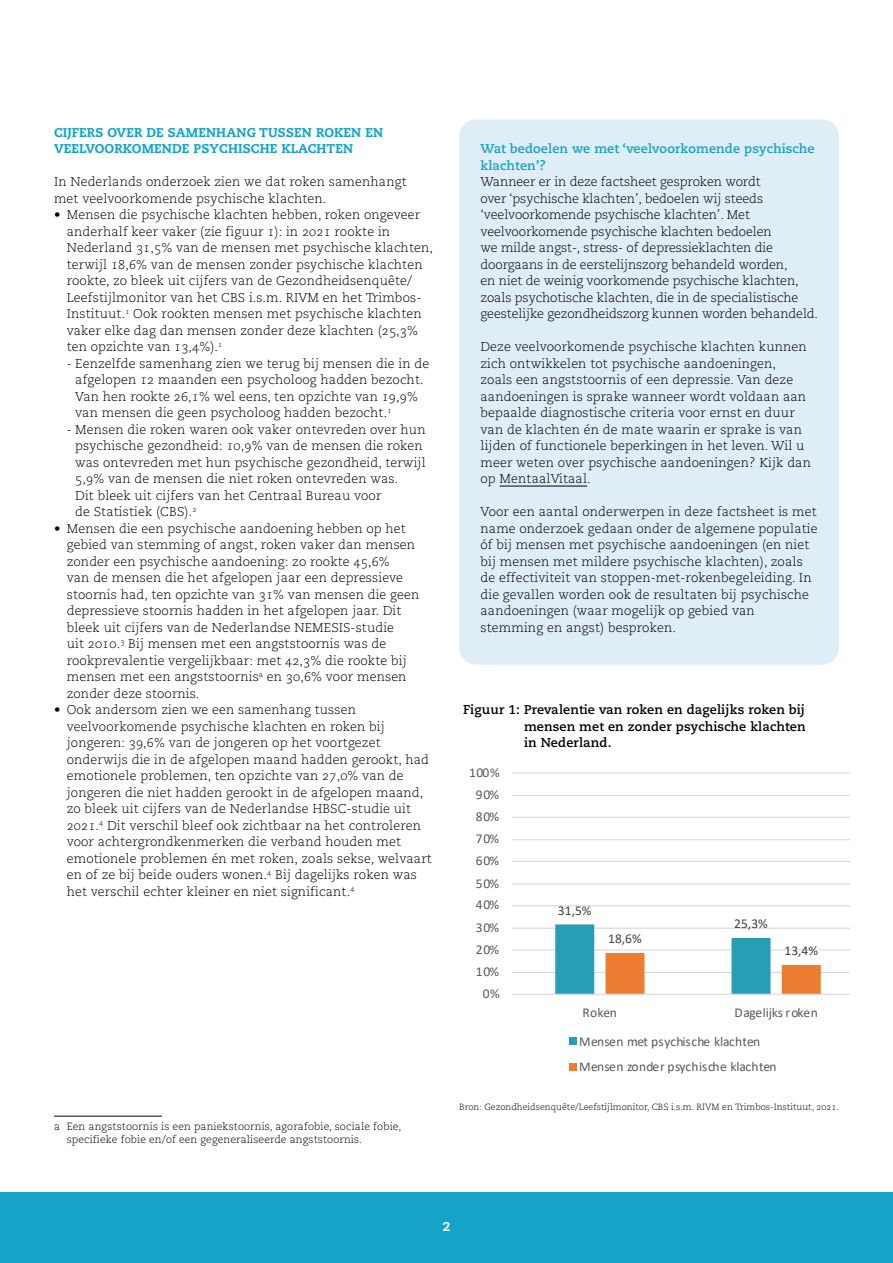
<style>
.page{position:relative;width:893px;height:1263px;background:#fff}
.page>*{position:absolute;margin:0;border:0;box-sizing:border-box;transform-origin:0 0}
.t1{font:13.5px "Calibri";letter-spacing:.015em;color:#595959}
.t2{font:13.5px/29.2px "Calibri";letter-spacing:-.005em;color:#595959}
.t3{font:13.5px "Calibri";color:#404040}
.t4{font:12.75px/16.5px "Caecilia Light Os F";letter-spacing:.01em;color:#000}
.t5{font:700 12.75px/16.5px "Caecilia";letter-spacing:.01em;color:#000;text-align:justify}
.t6{font:800 12.75px/16.5px "Caecilia";letter-spacing:.01em;color:#15a3c9}
.t7{font:700 12.75px/16.5px "Caecilia";letter-spacing:.01em;color:#15a3c9}
.t8{font:800 12.75px "Caecilia";color:#fff}
.t9{font:10.5px/13.5px "Caecilia Light Os F";letter-spacing:.01em;color:#000}
.t10{font:9px "Caecilia Light Os F";color:#000}
</style>
<div class="page">
<div style="left:0;top:1193px;width:893px;height:70px;background:#15a3c9"></div>
<hr style="left:54px;top:1116px;width:108px;height:1px;background:#000">
<div style="left:459px;top:119px;width:380px;height:545px;background:#dfedf6;border-radius:17px"></div>
<hr style="left:500px;top:486px;width:87px;height:1px;background:#000">
<hr style="left:512px;top:972px;width:337px;height:1px;background:#d9d9d9">
<hr style="left:512px;top:949px;width:337px;height:1px;background:#d9d9d9">
<hr style="left:512px;top:928px;width:337px;height:1px;background:#d9d9d9">
<hr style="left:512px;top:905px;width:337px;height:1px;background:#d9d9d9">
<hr style="left:512px;top:883px;width:337px;height:1px;background:#d9d9d9">
<hr style="left:512px;top:861px;width:337px;height:1px;background:#d9d9d9">
<hr style="left:512px;top:839px;width:337px;height:1px;background:#d9d9d9">
<hr style="left:512px;top:817px;width:337px;height:1px;background:#d9d9d9">
<hr style="left:512px;top:795px;width:337px;height:1px;background:#d9d9d9">
<hr style="left:512px;top:772px;width:337px;height:1px;background:#d9d9d9">
<svg style="left:555px;top:924px;width:266px;height:70px"></svg>
<hr style="left:512px;top:994px;width:337px;height:1px;background:#d9d9d9">
<div style="left:569px;top:1038px;width:7px;height:7px;background:#299db6"></div>
<div style="left:569px;top:1063px;width:7px;height:8px;background:#ed7d31"></div>
<p class="t6" style="left:54px;top:124px;width:331px">CIJFERS OVER DE SAMENHANG TUSSEN ROKEN EN<br>VEELVOORKOMENDE PSYCHISCHE KLACHTEN</p>
<p class="t4" style="left:54px;top:174px;width:354px">In Nederlands onderzoek zien we dat roken samenhangt met veelvoorkomende psychische klachten.</p>
<p class="t4" style="left:67px;top:207px;width:368px;text-indent:-13px">• Mensen die psychische klachten hebben, roken ongeveer anderhalf keer vaker (zie figuur 1): in 2021 rookte in Nederland 31,5% van de mensen met psychische klachten, terwijl 18,6% van de mensen zonder psychische klachten rookte, zo bleek uit cijfers van de Gezondheidsenquête/ Leefstijlmonitor van het CBS i.s.m. RIVM en het Trimbos-Instituut.<sup>1</sup> Ook rookten mensen met psychische klachten vaker elke dag dan mensen zonder deze klachten (25,3% ten opzichte van 13,4%).<sup>1</sup></p>
<p class="t4" style="left:75px;top:355px;width:356px;text-indent:-9px">- Eenzelfde samenhang zien we terug bij mensen die in de afgelopen 12 maanden een psycholoog hadden bezocht.<br>Van hen rookte 26,1% wel eens, ten opzichte van 19,9% van mensen die geen psycholoog hadden bezocht.<sup>1</sup></p>
<p class="t4" style="left:75px;top:421px;width:352px;text-indent:-9px">- Mensen die roken waren ook vaker ontevreden over hun psychische gezondheid: 10,9% van de mensen die roken was ontevreden met hun psychische gezondheid, terwijl 5,9% van de mensen die niet roken ontevreden was.<br>Dit bleek uit cijfers van het Centraal Bureau voor<br>de Statistiek (CBS).<sup>2</sup></p>
<p class="t4" style="left:67px;top:520px;width:354px;text-indent:-13px">• Mensen die een psychische aandoening hebben op het gebied van stemming of angst, roken vaker dan mensen zonder een psychische aandoening: zo rookte 45,6%<br>van de mensen die het afgelopen jaar een depressieve stoornis had, ten opzichte van 31% van mensen die geen depressieve stoornis hadden in het afgelopen jaar. Dit bleek uit cijfers van de Nederlandse NEMESIS-studie<br>uit 2010.<sup>3</sup> Bij mensen met een angststoornis was de rookprevalentie vergelijkbaar: met 42,3% die rookte bij mensen met een angststoornis<sup>a</sup> en 30,6% voor mensen zonder deze stoornis.</p>
<p class="t4" style="left:67px;top:702px;width:367px;text-indent:-13px">• Ook andersom zien we een samenhang tussen veelvoorkomende psychische klachten en roken bij jongeren: 39,6% van de jongeren op het voortgezet onderwijs die in de afgelopen maand hadden gerookt, had emotionele problemen, ten opzichte van 27,0% van de jongeren die niet hadden gerookt in de afgelopen maand, zo bleek uit cijfers van de Nederlandse HBSC-studie uit 2021.<sup>4</sup> Dit verschil bleef ook zichtbaar na het controleren voor achtergrondkenmerken die verband houden met emotionele problemen én met roken, zoals sekse, welvaart en of ze bij beide ouders wonen.<sup>4</sup> Bij dagelijks roken was het verschil echter kleiner en niet significant.<sup>4</sup></p>
<p class="t9" style="left:67px;top:1119px;width:336px;text-indent:-13px">a Een angststoornis is een paniekstoornis, agorafobie, sociale fobie, specifieke fobie en/of een gegeneraliseerde angststoornis.</p>
<p class="t7" style="left:480px;top:141px;width:336px">Wat bedoelen we met ‘veelvoorkomende psychische klachten’?</p>
<p class="t4" style="left:480px;top:174px;width:339px">Wanneer er in deze factsheet gesproken wordt<br>over ‘psychische klachten’, bedoelen wij steeds ‘veelvoorkomende psychische klachten’. Met veelvoorkomende psychische klachten bedoelen<br>we milde angst-, stress- of depressieklachten die doorgaans in de eerstelijnszorg behandeld worden,<br>en niet de weinig voorkomende psychische klachten, zoals psychotische klachten, die in de specialistische geestelijke gezondheidszorg kunnen worden behandeld.</p>
<p class="t4" style="left:480px;top:339px;width:332px">Deze veelvoorkomende psychische klachten kunnen zich ontwikkelen tot psychische aandoeningen, zoals een angststoornis of een depressie. Van deze aandoeningen is sprake wanneer wordt voldaan aan bepaalde diagnostische criteria voor ernst en duur van de klachten én de mate waarin er sprake is van lijden of functionele beperkingen in het leven. Wil u meer weten over psychische aandoeningen? Kijk dan op MentaalVitaal.</p>
<p class="t4" style="left:480px;top:504px;width:339px">Voor een aantal onderwerpen in deze factsheet is met name onderzoek gedaan onder de algemene populatie óf bij mensen met psychische aandoeningen (en niet bij mensen met mildere psychische klachten), zoals de effectiviteit van stoppen-met-rokenbegeleiding. In die gevallen worden ook de resultaten bij psychische aandoeningen (waar mogelijk op gebied van stemming en angst) besproken.</p>
<p class="t5" style="left:524px;top:701px;width:283px;text-indent:-61px">Figuur 1: Prevalentie van roken en dagelijks roken bij mensen met en zonder psychische klachten in Nederland.</p>
<p class="t1" style="left:469px;top:763px;width:32px">100%</p>
<p class="t1" style="left:476px;top:785px;width:25px">90%</p>
<p class="t1" style="left:476px;top:807px;width:25px">80%</p>
<p class="t1" style="left:476px;top:829px;width:25px">70%</p>
<p class="t1" style="left:476px;top:851px;width:25px">60%</p>
<p class="t1" style="left:476px;top:874px;width:25px">50%</p>
<p class="t1" style="left:476px;top:895px;width:25px">40%</p>
<p class="t1" style="left:476px;top:918px;width:25px">30%</p>
<p class="t1" style="left:476px;top:940px;width:25px">20%</p>
<p class="t1" style="left:476px;top:962px;width:25px">10%</p>
<p class="t1" style="left:483px;top:984px;width:19px">0%</p>
<p class="t3" style="left:558px;top:901px;width:35px">31,5%</p>
<p class="t3" style="left:608px;top:929px;width:35px">18,6%</p>
<p class="t3" style="left:734px;top:914px;width:35px">25,3%</p>
<p class="t3" style="left:784px;top:941px;width:35px">13,4%</p>
<p class="t2" style="left:579px;top:997px;width:240px;text-indent:155px">Dagelijks roken<br>Mensen met psychische klachten</p>
<p class="t1" style="left:579px;top:1057px;width:199px">Mensen zonder psychische klachten</p>
<p class="t10" style="left:459px;top:1102px;width:381px">Bron: Gezondheidsenquête/Leefstijlmonitor, CBS i.s.m. RIVM en Trimbos-Instituut, 2021.</p>
<p class="t1" style="left:583px;top:1003px;width:36px">Roken</p>
<p class="t8" style="left:443px;top:1219px;width:9px">2</p>
</div>
